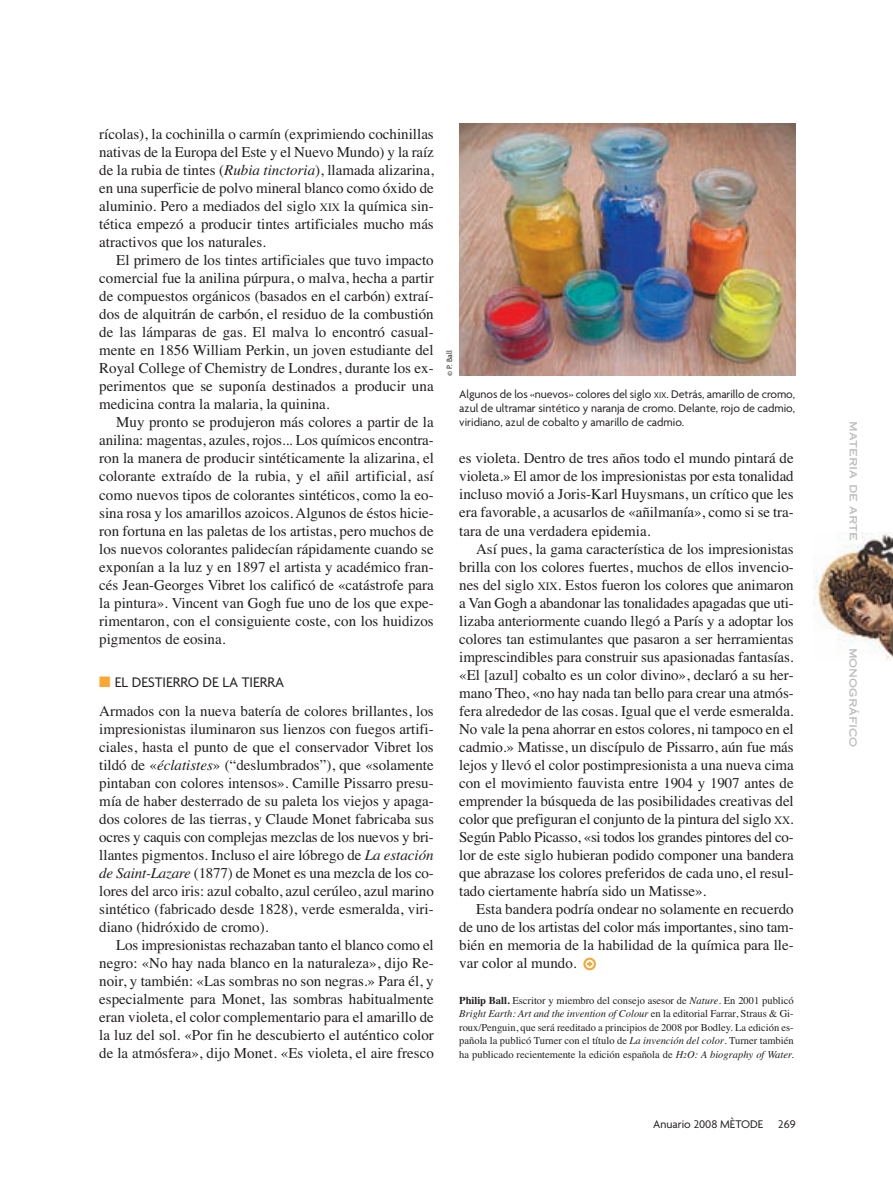
<style>
.page{position:relative;width:893px;height:1191px;background:#fff}
.page>*{position:absolute;margin:0;border:0;box-sizing:border-box;transform-origin:0 0}
.t1{font:15px/18px "Times";color:#231f20;text-align:justify}
.t2{font:15px "Agenda";color:#231f20}
.t3{font:12px/14.2px "Agenda";color:#231f20;text-align:justify}
.t4{font:12px "Copperplate Thirty One AB";color:#bcbdc0}
.t5{font:10.5px/13.5px "Times";color:#231f20;text-align:justify}
.t6{font:8.25px "Agenda";color:#231f20}
.s1{font-style:italic}
.s2{font-size:11.25px}
.s3{color:#faa633}
.s4{font-size:9px}
.s5{font-weight:700}
.s6{font-style:italic;font-size:7.35px}
</style>
<div class="page">
<img style="left:814px;top:533px;width:79px;height:127px">
<img style="left:460px;top:123px;width:335px;height:252px">
<div style="left:583px;top:957px;width:13px;height:13px;border:2px solid #faa633;border-radius:50%"></div>
<svg style="left:587px;top:961px;width:5px;height:5px"></svg>
<p class="t1" style="left:99px;top:127px;width:336px">rícolas), la cochinilla o carmín (exprimiendo cochinillas nativas de la Europa del Este y el Nuevo Mundo) y la raíz de la rubia de tintes (<span class="s1">Rubia tinctoria</span>), llamada alizarina, en una superficie de polvo mineral blanco como óxido de aluminio. Pero a mediados del siglo <span class="s2">XIX</span> la química sin&shy;tética empezó a producir tintes artificiales mucho más atractivos que los naturales.</p>
<p class="t1" style="left:99px;top:253px;width:336px;text-indent:17px">El primero de los tintes artificiales que tuvo impacto comercial fue la anilina púrpura, o malva, hecha a partir de compuestos orgánicos (basados en el carbón) extraí&shy;dos de alquitrán de carbón, el residuo de la combustión de las lámparas de gas. El malva lo encontró casual&shy;mente en 1856 William Perkin, un joven estudiante del Royal College of Chemistry de Londres, durante los ex&shy;perimentos que se suponía destinados a producir una medicina contra la malaria, la quinina.</p>
<p class="t1" style="left:99px;top:415px;width:336px;text-indent:17px">Muy pronto se produjeron más colores a partir de la anilina: magentas, azules, rojos... Los químicos encontra&shy;ron la manera de producir sintéticamente la alizarina, el colorante extraído de la rubia, y el añil artificial, así como nuevos tipos de colorantes sintéticos, como la eo&shy;sina rosa y los amarillos azoicos. Algunos de éstos hicie&shy;ron fortuna en las paletas de los artistas, pero muchos de los nuevos colorantes palidecían rápidamente cuando se exponían a la luz y en 1897 el artista y académico fran&shy;cés Jean-Georges Vibret los calificó de «catástrofe para la pintura». Vincent van Gogh fue uno de los que expe&shy;rimentaron, con el consiguiente coste, con los huidizos pigmentos de eosina.</p>
<p class="t2" style="left:99px;top:676px;width:187px"><span class="s3">■</span> EL DESTIERRO DE LA TIERRA</p>
<p class="t1" style="left:99px;top:703px;width:336px">Armados con la nueva batería de colores brillantes, los impresionistas iluminaron sus lienzos con fuegos artifi&shy;ciales, hasta el punto de que el conservador Vibret los tildó de «<span class="s1">éclatistes</span>» (“deslumbrados”), que «solamente pintaban con colores intensos». Camille Pissarro presu&shy;mía de haber desterrado de su paleta los viejos y apaga&shy;dos colores de las tierras, y Claude Monet fabricaba sus ocres y caquis con complejas mezclas de los nuevos y bri&shy;llantes pigmentos. Incluso el aire lóbrego de <span class="s1">La estación de Saint-Lazare</span> (1877) de Monet es una mezcla de los co&shy;lores del arco iris: azul cobalto, azul cerúleo, azul marino sintético (fabricado desde 1828), verde esmeralda, viri&shy;diano (hidróxido de cromo).</p>
<p class="t1" style="left:99px;top:937px;width:336px;text-indent:17px">Los impresionistas rechazaban tanto el blanco como el negro: «No hay nada blanco en la naturaleza», dijo Re&shy;noir, y también: «Las sombras no son negras.» Para él, y especialmente para Monet, las sombras habitualmente eran violeta, el color complementario para el amarillo de la luz del sol. «Por fin he descubierto el auténtico color de la atmósfera», dijo Monet. «Es violeta, el aire fresco</p>
<p class="t6" style="left:446px;top:376px;width:27px;rotate:-90deg">© P. Ball</p>
<p class="t3" style="left:459px;top:387px;width:337px">Algunos de los «nuevos» colores del siglo <span class="s4">XIX</span>. Detrás, amarillo de cromo, azul de ultramar sintético y naranja de cromo. Delante, rojo de cadmio, viridiano, azul de cobalto y amarillo de cadmio.</p>
<p class="t1" style="left:459px;top:451px;width:336px">es violeta. Dentro de tres años todo el mundo pintará de violeta.» El amor de los impresionistas por esta tonalidad incluso movió a Joris-Karl Huysmans, un crítico que les era favorable, a acusarlos de «añilmanía», como si se tra&shy;tara de una verdadera epidemia.</p>
<p class="t1" style="left:459px;top:541px;width:336px;text-indent:17px">Así pues, la gama característica de los impresionistas brilla con los colores fuertes, muchos de ellos invencio&shy;nes del siglo <span class="s2">XIX</span>. Estos fueron los colores que animaron a Van Gogh a abandonar las tonalidades apagadas que uti&shy;lizaba anteriormente cuando llegó a París y a adoptar los colores tan estimulantes que pasaron a ser herramientas imprescindibles para construir sus apasionadas fantasías. «El [azul] cobalto es un color divino», declaró a su her&shy;mano Theo, «no hay nada tan bello para crear una atmós&shy;fera alrededor de las cosas. Igual que el verde esmeralda.<br>No vale la pena ahorrar en estos colores, ni tampoco en el cadmio.» Matisse, un discípulo de Pissarro, aún fue más lejos y llevó el color postimpresionista a una nueva cima con el movimiento fauvista entre 1904 y 1907 antes de emprender la búsqueda de las posibilidades creativas del color que prefiguran el conjunto de la pintura del siglo <span class="s2">XX</span>.<br>Según Pablo Picasso, «si todos los grandes pintores del co&shy;lor de este siglo hubieran podido componer una bandera que abrazase los colores preferidos de cada uno, el resul&shy;tado ciertamente habría sido un Matisse».</p>
<p class="t1" style="left:459px;top:901px;width:336px;text-indent:17px">Esta bandera podría ondear no solamente en recuerdo de uno de los artistas del color más importantes, sino tam&shy;bién en memoria de la habilidad de la química para lle&shy;var color al mundo.</p>
<p class="t5" style="left:459px;top:994px;width:336px"><span class="s5">Philip Ball.</span> Escritor y miembro del consejo asesor de <span class="s1">Nature</span>. En 2001 publicó <span class="s1">Bright Earth: Art and the invention of Colour</span> en la editorial Farrar, Straus &amp; Gi&shy;roux/Penguin, que será reeditado a principios de 2008 por Bodley. La edición es&shy;pañola la publicó Turner con el título de <span class="s1">La invención del color</span>. Turner también ha publicado recientemente la edición española de <span class="s1">H</span><span class="s6">2</span><span class="s1">O: A biography of Water.</span></p>
<p class="t3" style="left:653px;top:1118px;width:111px">Anuario 2008 MÈTODE</p>
<p class="t3" style="left:778px;top:1118px;width:19px">269</p>
<p class="t4" style="left:861px;top:421px;width:121px;rotate:90deg">materia de arte</p>
<p class="t4" style="left:861px;top:647px;width:101px;rotate:90deg">monográfico</p>
</div>
